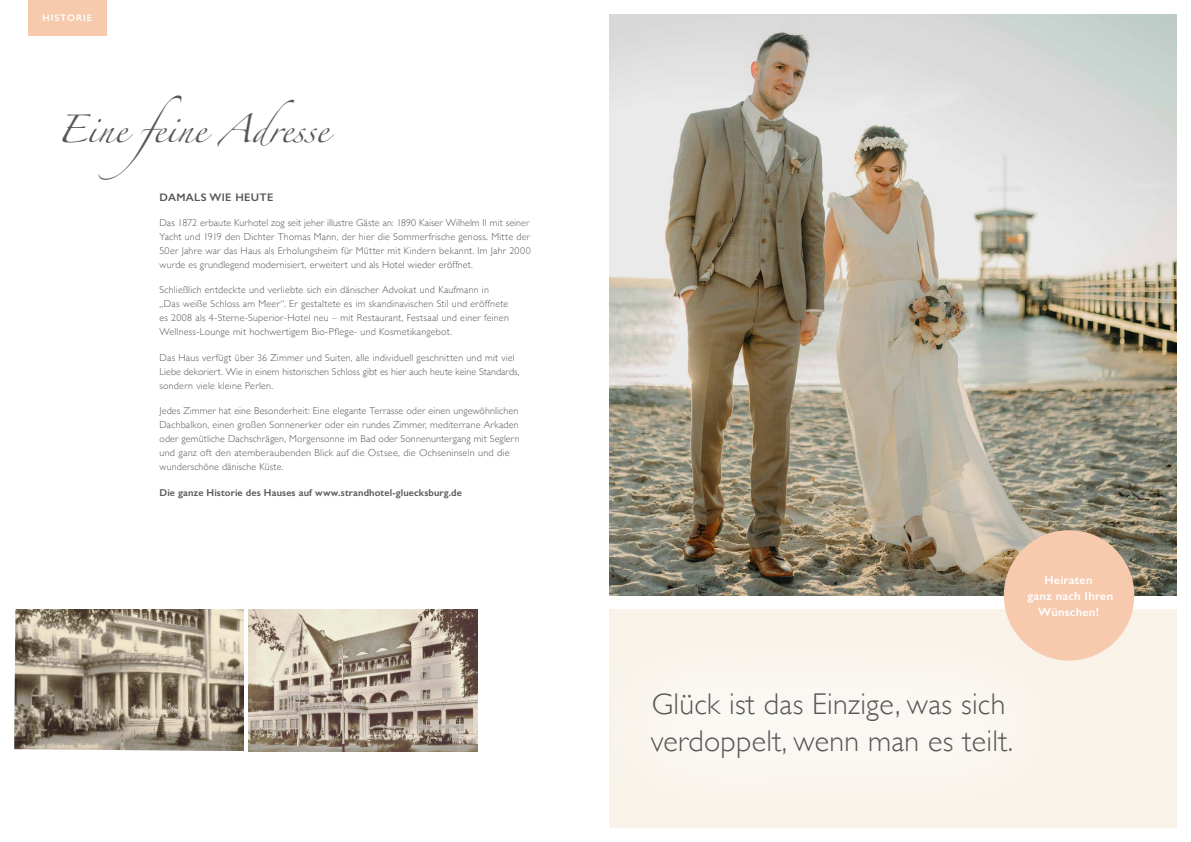
<style>
.page{position:relative;width:1191px;height:842px;background:#fff}
.page>*{position:absolute;margin:0;border:0;box-sizing:border-box;transform-origin:0 0}
.t1{font:300 30px/37px "Gill Sans";letter-spacing:.01em;color:#575756}
.t2{font:25px "Zapfino";color:#575756}
.t3{font:600 12px/16px "Gill Sans";letter-spacing:.02em;color:#fff;text-align:center}
.t4{font:600 11px "Gill Sans";letter-spacing:.03em;color:#575756}
.t5{font:300 10px/14px "Gill Sans";letter-spacing:.02em;color:#575756}
.t6{font:600 10px "Gill Sans";letter-spacing:.01em;color:#575756}
.t7{font:600 9.5px "Gill Sans";letter-spacing:.1em;color:#fff}
</style>
<div class="page">
<div style="left:609px;top:609px;width:567px;height:219px;background:#f8f2e8"></div>
<div style="left:549px;top:588px;width:563px;height:254px;background:#fff;opacity:.8"></div>
<div style="left:28px;top:0;width:79px;height:35px;background:#f7c9ad"></div>
<img style="left:248px;top:609px;width:230px;height:142px">
<img style="left:14px;top:609px;width:230px;height:142px">
<img style="left:609px;top:14px;width:567px;height:581px">
<div style="left:1003px;top:530px;width:131px;height:130px;background:#f7c9ad;border-radius:50%"></div>
<p class="t7" style="left:43px;top:12px;width:51px">HISTORIE</p>
<h2 class="t2" style="left:57px;top:118px;width:273px">Eine feine Adresse</h2>
<p class="t4" style="left:159px;top:190px;width:116px">DAMALS WIE HEUTE</p>
<p class="t5" style="left:159px;top:215px;width:373px">Das 1872 erbaute Kurhotel zog seit jeher illustre Gäste an: 1890 Kaiser Wilhelm II mit seiner Yacht und 1919 den Dichter Thomas Mann, der hier die Sommerfrische genoss. Mitte der 50er Jahre war das Haus als Erholungsheim für Mütter mit Kindern bekannt. Im Jahr 2000 wurde es grundlegend modernisiert, erweitert und als Hotel wieder eröffnet.</p>
<p class="t5" style="left:159px;top:283px;width:351px">Schließlich entdeckte und verliebte sich ein dänischer Advokat und Kaufmann in „Das weiße Schloss am Meer“. Er gestaltete es im skandinavischen Stil und eröffnete es 2008 als 4-Sterne-Superior-Hotel neu – mit Restaurant, Festsaal und einer feinen Wellness-Lounge mit hochwertigem Bio-Pflege- und Kosmetikangebot.</p>
<p class="t5" style="left:159px;top:350px;width:361px">Das Haus verfügt über 36 Zimmer und Suiten, alle individuell geschnitten und mit viel<br>Liebe dekoriert. Wie in einem historischen Schloss gibt es hier auch heute keine Standards, sondern viele kleine Perlen.</p>
<p class="t5" style="left:159px;top:403px;width:361px">Jedes Zimmer hat eine Besonderheit: Eine elegante Terrasse oder einen ungewöhnlichen Dachbalkon, einen großen Sonnenerker oder ein rundes Zimmer, mediterrane Arkaden oder gemütliche Dachschrägen, Morgensonne im Bad oder Sonnenuntergang mit Seglern und ganz oft den atemberaubenden Blick auf die Ostsee, die Ochseninseln und die wunderschöne dänische Küste.</p>
<p class="t6" style="left:159px;top:486px;width:304px">Die ganze Historie des Hauses auf www.strandhotel-gluecksburg.de</p>
<p class="t3" style="left:1027px;top:571px;width:87px">Heiraten<br>ganz nach Ihren<br>Wünschen!</p>
<h1 class="t1" style="left:651px;top:684px;width:364px">Glück ist das Einzige, was sich verdoppelt, wenn man es teilt.</h1>
</div>
